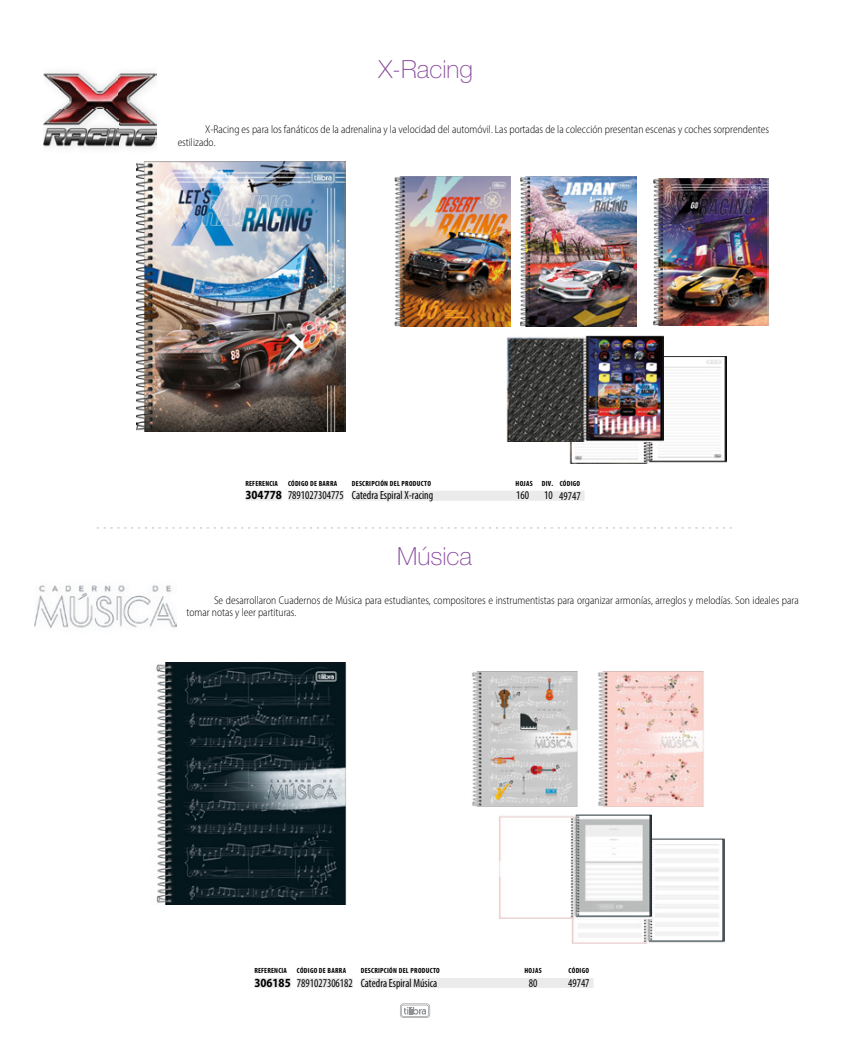
<style>
.page{position:relative;width:851px;height:1063px;background:#fff}
.page>*{position:absolute;margin:0;border:0;box-sizing:border-box;transform-origin:0 0}
.t1{font:100 25px "Helvetica Neue LT Std";color:#87499c}
.t2{font:condensed 11.88px "Myriad Pro";color:#000;scale:.94 1}
.t3{font:300 semi-condensed 11.25px/12.8px "Myriad Pro";color:#000;scale:.94 1}
.t4{font:700 condensed 7.5px "Myriad Pro";letter-spacing:.035em;color:#000}
.s1{font-weight:700;font-stretch:semi-condensed;font-size:12.5px}
</style>
<div class="page">
<svg style="left:400px;top:1004px;width:30px;height:14px"></svg>
<svg style="left:97px;top:527px;width:635px;height:2px"></svg>
<img style="left:569px;top:357px;width:157px;height:106px">
<img style="left:506px;top:335px;width:157px;height:107px">
<img style="left:520px;top:177px;width:116px;height:150px">
<img style="left:653px;top:179px;width:115px;height:146px">
<img style="left:394px;top:177px;width:116px;height:150px">
<img style="left:137px;top:161px;width:208px;height:271px">
<div style="left:352px;top:491px;width:232px;height:10px;background:#ebebec"></div>
<div style="left:288px;top:491px;width:56px;height:10px;background:#ebebec"></div>
<div style="left:245px;top:491px;width:37px;height:10px;background:#ebebec"></div>
<img style="left:43px;top:73px;width:114px;height:76px">
<img style="left:571px;top:837px;width:153px;height:106px">
<img style="left:499px;top:814px;width:152px;height:105px">
<img style="left:598px;top:672px;width:106px;height:134px">
<img style="left:472px;top:672px;width:106px;height:134px">
<img style="left:156px;top:663px;width:191px;height:241px">
<div style="left:361px;top:978px;width:232px;height:10px;background:#ebebec"></div>
<div style="left:297px;top:978px;width:56px;height:10px;background:#ebebec"></div>
<div style="left:254px;top:978px;width:37px;height:10px;background:#ebebec"></div>
<img style="left:35px;top:585px;width:142px;height:44px">
<h1 class="t1" style="left:378px;top:55px;width:96px">X-Racing</h1>
<p class="t3" style="left:178px;top:123px;width:630px;text-indent:27px">X-Racing es para los fanáticos de la adrenalina y la velocidad del automóvil. Las portadas de la colección presentan escenas y coches sorprendentes estilizado.</p>
<p class="t4" style="left:245px;top:479px;width:34px">REFERENCIA</p>
<p class="t4" style="left:288px;top:479px;width:51px">CÓDIGO DE BARRA</p>
<p class="t4" style="left:352px;top:479px;width:81px">DESCRIPCIÓN DEL PRODUCTO</p>
<p class="t4" style="left:515px;top:479px;width:66px">HOJAS DIV. CÓDIGO</p>
<p class="t2" style="left:245px;top:488px;width:201px"><span class="s1">304778</span> 7891027304775 Catedra Espiral X-racing</p>
<p class="t2" style="left:516px;top:488px;width:15px">160</p>
<p class="t2" style="left:544px;top:488px;width:40px">10 49747</p>
<h1 class="t1" style="left:397px;top:542px;width:76px">Música</h1>
<p class="t3" style="left:186px;top:594px;width:652px;text-indent:27px">Se desarrollaron Cuadernos de Música para estudiantes, compositores e instrumentistas para organizar armonías, arreglos y melodías. Son ideales para tomar notas y leer partituras.</p>
<p class="t4" style="left:254px;top:966px;width:34px">REFERENCIA</p>
<p class="t4" style="left:297px;top:966px;width:51px">CÓDIGO DE BARRA</p>
<p class="t4" style="left:361px;top:966px;width:81px">DESCRIPCIÓN DEL PRODUCTO</p>
<p class="t4" style="left:524px;top:966px;width:19px">HOJAS</p>
<p class="t4" style="left:568px;top:966px;width:22px">CÓDIGO</p>
<p class="t2" style="left:254px;top:976px;width:196px"><span class="s1">306185</span> 7891027306182 Catedra Espiral Música</p>
<p class="t2" style="left:528px;top:976px;width:11px">80</p>
<p class="t2" style="left:568px;top:976px;width:24px">49747</p>
</div>
